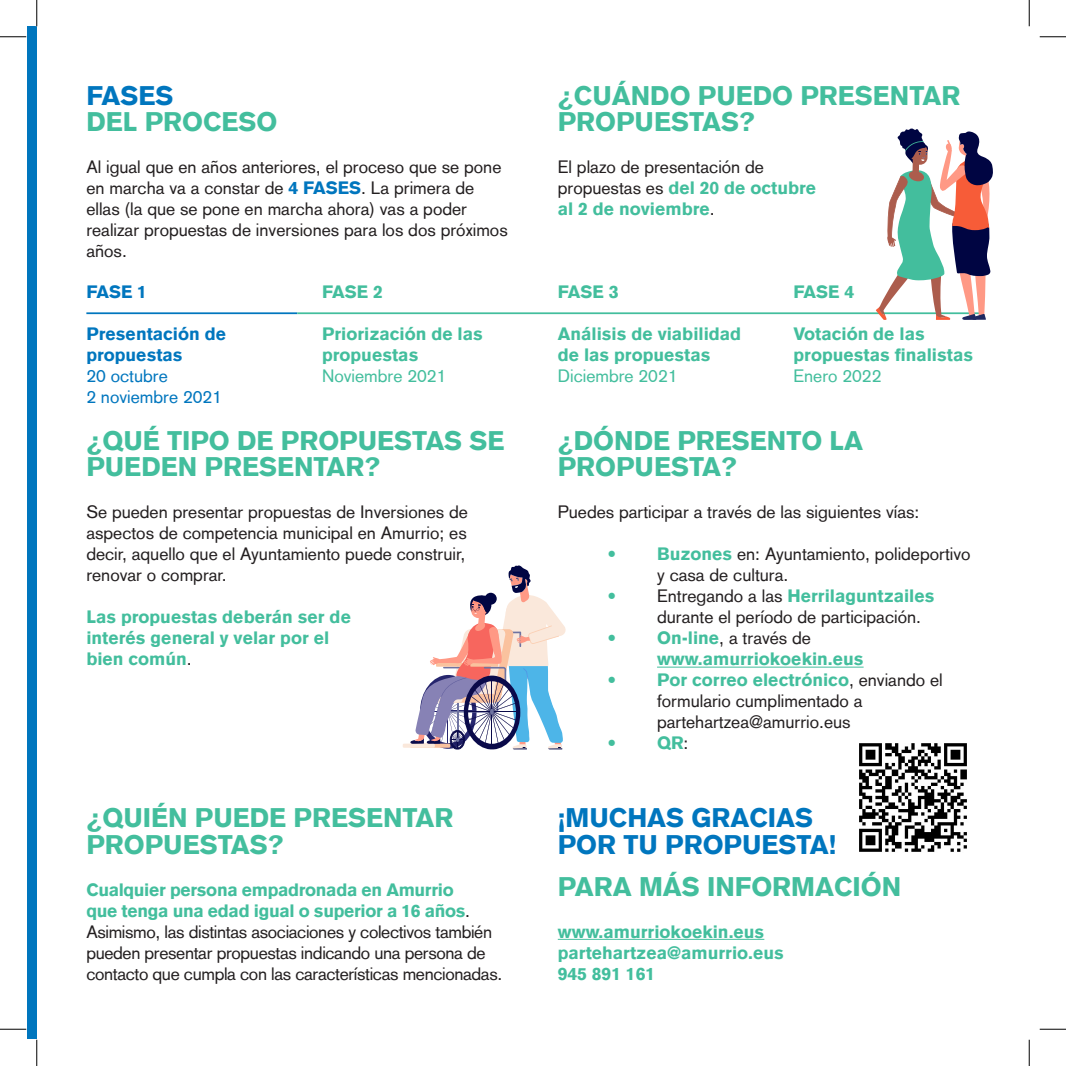
<style>
.page{position:relative;width:1066px;height:1066px;background:#fff}
.page>*{position:absolute;margin:0;border:0;box-sizing:border-box;transform-origin:0 0}
.t1{font:900 26.25px/26.2px "Basic Commercial LT";color:#43be9d}
.t2{font:900 26.25px/26.2px "Basic Commercial LT";color:#0076be}
.t3{font:17.5px/21px "Basic Commercial LT";color:#231f20}
.t4{font:900 17.5px/21px "Basic Commercial LT";color:#43be9d}
.t5{font:17.5px/21px "Basic Commercial LT";letter-spacing:-.02em;color:#231f20}
.t6{font:17.5px "Basic Commercial LT";color:#43be9d}
.t7{font:900 17.5px/21px "Basic Commercial LT";color:#0076be}
.t8{font:17.5px "Basic Commercial LT";color:#0076be}
.s1{font-weight:900;color:#0076be}
.s2{font-weight:400;color:#231f20}
.s3{font-weight:900;color:#43be9d}
</style>
<div class="page">
<hr style="left:86px;top:312px;width:211px;height:2px;background:#0076be">
<hr style="left:297px;top:312px;width:682px;height:2px;background:#43be9d">
<div style="left:27px;top:27px;width:10px;height:1012px;background:#0076be"></div>
<hr style="left:657px;top:666px;width:206px;height:1px;background:#43be9d">
<hr style="left:558px;top:939px;width:206px;height:1px;background:#43be9d">
<img style="left:859px;top:743px;width:108px;height:109px">
<div style="left:403px;top:743px;width:32px;height:5px;background:#fae8db"></div>
<svg style="left:409px;top:565px;width:157px;height:184px"></svg>
<svg style="left:876px;top:128px;width:117px;height:192px"></svg>
<svg style="left:0;top:36px;width:26px;height:1px"></svg>
<svg style="left:1039px;top:36px;width:27px;height:1px"></svg>
<svg style="left:0;top:1029px;width:26px;height:1px"></svg>
<svg style="left:1039px;top:1029px;width:27px;height:1px"></svg>
<svg style="left:36px;top:0;width:1px;height:26px"></svg>
<svg style="left:36px;top:1039px;width:1px;height:27px"></svg>
<svg style="left:1029px;top:0;width:1px;height:26px"></svg>
<svg style="left:1029px;top:1039px;width:1px;height:27px"></svg>
<p class="t2" style="left:86px;top:82px;width:89px">FASES</p>
<p class="t1" style="left:86px;top:109px;width:193px">DEL PROCESO</p>
<p class="t3" style="left:86px;top:157px;width:423px">Al igual que en años anteriores, el proceso que se pone en marcha va a constar de <span class="s1">4 FASES</span>. La primera de ellas (la que se pone en marcha ahora) vas a poder realizar propuestas de inversiones para los dos próximos años.</p>
<p class="t7" style="left:86px;top:281px;width:62px">FASE 1</p>
<p class="t7" style="left:86px;top:323px;width:141px">Presentación de propuestas</p>
<p class="t8" style="left:86px;top:365px;width:83px">20 octubre</p>
<p class="t8" style="left:86px;top:386px;width:137px">2 noviembre 2021</p>
<p class="t4" style="left:322px;top:281px;width:62px">FASE 2</p>
<p class="t4" style="left:322px;top:323px;width:162px">Priorización de las propuestas</p>
<p class="t6" style="left:322px;top:365px;width:126px">Noviembre 2021</p>
<p class="t1" style="left:86px;top:427px;width:420px">¿QUÉ TIPO DE PROPUESTAS SE<br>PUEDEN PRESENTAR?</p>
<p class="t3" style="left:86px;top:502px;width:383px">Se pueden presentar propuestas de Inversiones de aspectos de competencia municipal en Amurrio; es decir, aquello que el Ayuntamiento puede construir, renovar o comprar.</p>
<p class="t4" style="left:86px;top:606px;width:266px">Las propuestas deberán ser de interés general y velar por el bien común<span class="s2">.</span></p>
<p class="t1" style="left:86px;top:804px;width:369px">¿QUIÉN PUEDE PRESENTAR<br>PROPUESTAS?</p>
<p class="t5" style="left:86px;top:879px;width:417px"><span class="s3">Cualquier persona empadronada en Amurrio<br>que tenga una edad igual o superior a 16 años</span>.<br>Asimismo, las distintas asociaciones y colectivos también pueden presentar propuestas indicando una persona de contacto que cumpla con las características mencionadas.</p>
<p class="t1" style="left:558px;top:82px;width:404px">¿CUÁNDO PUEDO PRESENTAR<br>PROPUESTAS?</p>
<p class="t3" style="left:558px;top:157px;width:260px">El plazo de presentación de propuestas es <span class="s3">del 20 de octubre al 2 de noviembre</span>.</p>
<p class="t4" style="left:558px;top:281px;width:62px">FASE 3</p>
<p class="t4" style="left:558px;top:323px;width:185px">Análisis de viabilidad de las propuestas</p>
<p class="t6" style="left:558px;top:365px;width:121px">Diciembre 2021</p>
<p class="t4" style="left:793px;top:281px;width:62px">FASE 4</p>
<p class="t4" style="left:793px;top:323px;width:181px">Votación de las propuestas finalistas</p>
<p class="t6" style="left:793px;top:365px;width:89px">Enero 2022</p>
<p class="t1" style="left:558px;top:427px;width:307px">¿DÓNDE PRESENTO LA<br>PROPUESTA?</p>
<p class="t3" style="left:558px;top:502px;width:363px">Puedes participar a través de las siguientes vías:</p>
<p class="t3" style="left:657px;top:544px;width:315px;text-indent:-50px"><span class="s3">• Buzones</span> en: Ayuntamiento, polideportivo y casa de cultura.</p>
<p class="t3" style="left:657px;top:586px;width:279px;text-indent:-50px"><span class="s3">•</span> Entregando a las <span class="s3">Herrilaguntzailes </span>durante el período de participación.</p>
<p class="t4" style="left:657px;top:627px;width:208px;text-indent:-50px">• On-line<span class="s2">, a través de </span>www.amurriokoekin.eus</p>
<p class="t3" style="left:657px;top:670px;width:287px;text-indent:-50px"><span class="s3">• Por correo electrónico</span>, enviando el formulario cumplimentado a partehartzea@amurrio.eus</p>
<p class="t4" style="left:607px;top:732px;width:83px">• QR<span class="s2">:</span></p>
<p class="t2" style="left:558px;top:804px;width:280px">¡MUCHAS GRACIAS<br>POR TU PROPUESTA!</p>
<p class="t1" style="left:558px;top:873px;width:345px">PARA MÁS INFORMACIÓN</p>
<p class="t4" style="left:558px;top:920px;width:208px">www.amurriokoekin.eus</p>
<p class="t4" style="left:558px;top:941px;width:228px">partehartzea@amurrio.eus</p>
<p class="t4" style="left:558px;top:962px;width:99px">945 891 161</p>
</div>
